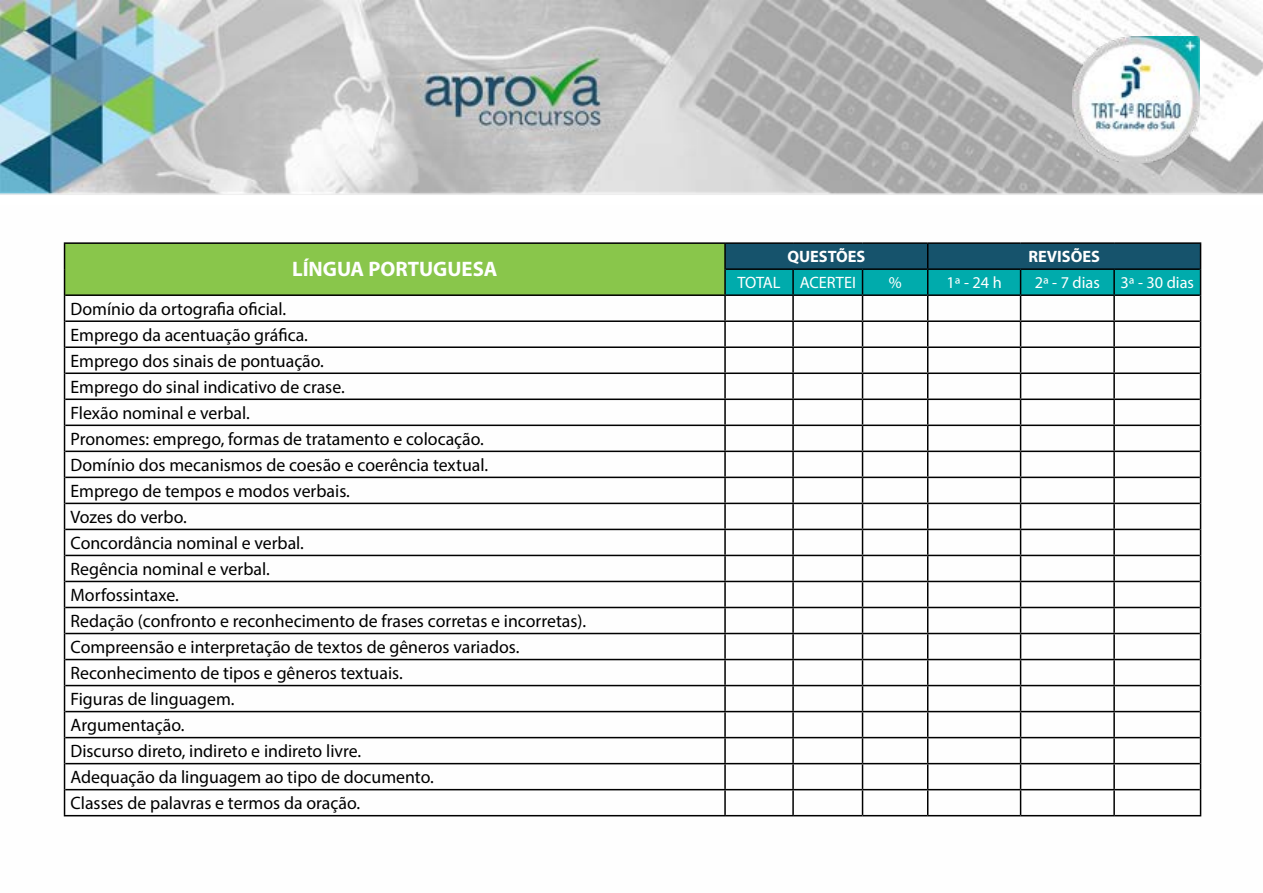
<style>
.page{position:relative;width:1263px;height:893px;background:#fff}
.page>*{position:absolute;margin:0;border:0;box-sizing:border-box;transform-origin:0 0}
.t1{font:700 21px "Myriad Pro";color:#fff}
.t2{font:18px/26.1px "Myriad Pro";color:#000}
.t3{font:16.5px "Myriad Pro";color:#fff}
.t4{font:700 16.5px "Myriad Pro";color:#fff}
</style>
<div class="page">
<img style="left:0;top:0;width:1263px;height:817px">
<div style="left:65px;top:243px;width:660px;height:52px;background:#89c64b"></div>
<hr style="left:64px;top:242px;width:661px;height:2px;background:#000">
<hr style="left:725px;top:242px;width:68px;height:2px;background:#000">
<hr style="left:793px;top:242px;width:69px;height:2px;background:#000">
<hr style="left:862px;top:242px;width:66px;height:2px;background:#000">
<hr style="left:928px;top:242px;width:92px;height:2px;background:#000">
<hr style="left:1020px;top:242px;width:94px;height:2px;background:#000">
<hr style="left:1114px;top:242px;width:87px;height:2px;background:#000">
<hr style="left:65px;top:294px;width:660px;height:2px;background:#000">
<hr style="left:65px;top:320px;width:660px;height:2px;background:#000">
<hr style="left:65px;top:346px;width:660px;height:2px;background:#000">
<hr style="left:65px;top:372px;width:660px;height:2px;background:#000">
<hr style="left:65px;top:398px;width:660px;height:2px;background:#000">
<hr style="left:65px;top:425px;width:660px;height:1px;background:#000">
<hr style="left:65px;top:451px;width:660px;height:1px;background:#000">
<hr style="left:65px;top:477px;width:660px;height:1px;background:#000">
<hr style="left:65px;top:503px;width:660px;height:1px;background:#000">
<hr style="left:65px;top:529px;width:660px;height:1px;background:#000">
<hr style="left:65px;top:555px;width:660px;height:1px;background:#000">
<hr style="left:65px;top:581px;width:660px;height:1px;background:#000">
<hr style="left:65px;top:607px;width:660px;height:1px;background:#000">
<hr style="left:65px;top:633px;width:660px;height:1px;background:#000">
<hr style="left:65px;top:659px;width:660px;height:1px;background:#000">
<hr style="left:65px;top:685px;width:660px;height:1px;background:#000">
<hr style="left:65px;top:711px;width:660px;height:1px;background:#000">
<hr style="left:65px;top:737px;width:660px;height:1px;background:#000">
<hr style="left:65px;top:763px;width:660px;height:1px;background:#000">
<hr style="left:65px;top:789px;width:660px;height:1px;background:#000">
<hr style="left:64px;top:815px;width:661px;height:1px;background:#000">
<hr style="left:725px;top:815px;width:68px;height:1px;background:#000">
<hr style="left:793px;top:815px;width:69px;height:1px;background:#000">
<hr style="left:862px;top:815px;width:66px;height:1px;background:#000">
<hr style="left:928px;top:815px;width:92px;height:1px;background:#000">
<hr style="left:1020px;top:815px;width:94px;height:1px;background:#000">
<hr style="left:1114px;top:815px;width:87px;height:1px;background:#000">
<hr style="left:724px;top:244px;width:2px;height:25px;background:#000">
<hr style="left:724px;top:269px;width:2px;height:25px;background:#000">
<hr style="left:724px;top:296px;width:2px;height:24px;background:#000">
<hr style="left:724px;top:322px;width:2px;height:24px;background:#000">
<hr style="left:724px;top:348px;width:2px;height:24px;background:#000">
<hr style="left:724px;top:374px;width:2px;height:24px;background:#000">
<hr style="left:724px;top:400px;width:2px;height:25px;background:#000">
<hr style="left:724px;top:426px;width:2px;height:25px;background:#000">
<hr style="left:724px;top:452px;width:2px;height:25px;background:#000">
<hr style="left:724px;top:478px;width:2px;height:25px;background:#000">
<hr style="left:724px;top:504px;width:2px;height:25px;background:#000">
<hr style="left:724px;top:530px;width:2px;height:25px;background:#000">
<hr style="left:724px;top:556px;width:2px;height:25px;background:#000">
<hr style="left:724px;top:582px;width:2px;height:25px;background:#000">
<hr style="left:724px;top:608px;width:2px;height:25px;background:#000">
<hr style="left:724px;top:634px;width:2px;height:25px;background:#000">
<hr style="left:724px;top:660px;width:2px;height:25px;background:#000">
<hr style="left:724px;top:686px;width:2px;height:25px;background:#000">
<hr style="left:724px;top:712px;width:2px;height:25px;background:#000">
<hr style="left:724px;top:738px;width:2px;height:25px;background:#000">
<hr style="left:724px;top:764px;width:2px;height:25px;background:#000">
<svg style="left:64px;top:244px;width:1px;height:571px"></svg>
<hr style="left:724px;top:790px;width:2px;height:25px;background:#000">
<svg style="left:725px;top:243px;width:476px;height:572px"></svg>
<img style="left:1073px;top:36px;width:126px;height:127px">
<p class="t1" style="left:292px;top:255px;width:207px">LÍNGUA PORTUGUESA</p>
<p class="t2" style="left:71px;top:295px;width:517px">Domínio da ortografia oficial.<br>Emprego da acentuação gráfica.<br>Emprego dos sinais de pontuação.<br>Emprego do sinal indicativo de crase.<br>Flexão nominal e verbal.<br>Pronomes: emprego, formas de tratamento e colocação.<br>Domínio dos mecanismos de coesão e coerência textual.<br>Emprego de tempos e modos verbais.<br>Vozes do verbo.<br>Concordância nominal e verbal.<br>Regência nominal e verbal.<br>Morfossintaxe.<br>Redação (confronto e reconhecimento de frases corretas e incorretas).<br>Compreensão e interpretação de textos de gêneros variados.<br>Reconhecimento de tipos e gêneros textuais.<br>Figuras de linguagem.<br>Argumentação.<br>Discurso direto, indireto e indireto livre.<br>Adequação da linguagem ao tipo de documento.<br>Classes de palavras e termos da oração.</p>
<p class="t4" style="left:787px;top:245px;width:80px">QUESTÕES</p>
<p class="t4" style="left:1028px;top:245px;width:73px">REVISÕES</p>
<p class="t3" style="left:737px;top:272px;width:120px">TOTAL ACERTEI</p>
<p class="t3" style="left:889px;top:272px;width:14px">%</p>
<p class="t3" style="left:946px;top:272px;width:57px">1ª - 24 h</p>
<p class="t3" style="left:1035px;top:272px;width:67px">2ª - 7 dias</p>
<p class="t3" style="left:1120px;top:272px;width:75px">3ª - 30 dias</p>
</div>
